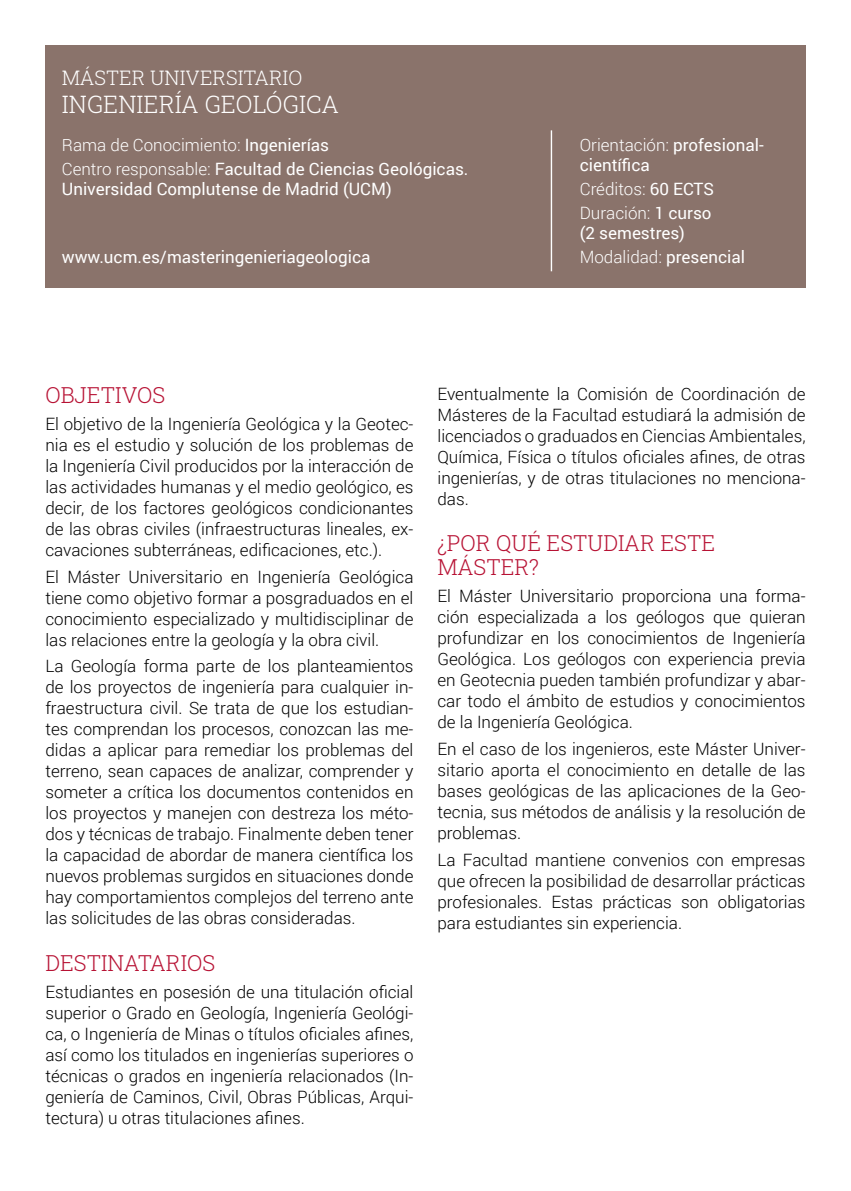
<style>
.page{position:relative;width:851px;height:1191px;background:#fff}
.page>*{position:absolute;margin:0;border:0;box-sizing:border-box;transform-origin:0 0}
.t1{font:300 24px "Roboto Slab";color:#fff}
.t2{font:300 22px/24px "Roboto Slab";color:#b71234}
.t3{font:300 20px "Roboto Slab";color:#fff}
.t4{font:300 17px/21px "Roboto";color:#000;text-align:justify}
.t5{font:17px/24px "Roboto";color:#fff}
.t6{font:300 17px/24px "Roboto";color:#fff}
.s1{font-weight:300}
.s2{font-weight:400}
</style>
<div class="page">
<div style="left:45px;top:45px;width:760px;height:242px;background:#8a736b"></div>
<hr style="left:550px;top:130px;width:2px;height:141px;background:#fff">
<p class="t3" style="left:62px;top:64px;width:242px">MÁSTER UNIVERSITARIO</p>
<h1 class="t1" style="left:62px;top:87px;width:279px">INGENIERÍA GEOLÓGICA</h1>
<p class="t5" style="left:62px;top:132px;width:408px"><span class="s1">Rama de Conocimiento:</span> Ingenierías<br><span class="s1">Centro responsable:</span> Facultad de Ciencias Geológicas.</p>
<p class="t5" style="left:62px;top:176px;width:331px">Universidad Complutense de Madrid (UCM)</p>
<p class="t5" style="left:62px;top:245px;width:310px">www.ucm.es/masteringenieriageologica</p>
<p class="t5" style="left:579px;top:134px;width:185px;line-height:20px"><span class="s1">Orientación:</span> profesional&shy;científica</p>
<p class="t6" style="left:579px;top:176px;width:136px">Créditos: <span class="s2">60 ECTS<br></span>Duración: <span class="s2">1 curso</span></p>
<p class="t5" style="left:579px;top:220px;width:167px">(2 semestres)<br><span class="s1">Modalidad:</span> presencial</p>
<p class="t2" style="left:45px;top:383px;width:121px">OBJETIVOS</p>
<p class="t4" style="left:45px;top:413px;width:369px">El objetivo de la Ingeniería Geológica y la Geotec&shy;nia es el estudio y solución de los problemas de la Ingeniería Civil producidos por la interacción de las actividades humanas y el medio geológico, es decir, de los factores geológicos condicionantes de las obras civiles (infraestructuras lineales, ex&shy;cavaciones subterráneas, edificaciones, etc.).</p>
<p class="t4" style="left:45px;top:565px;width:369px">El Máster Universitario en Ingeniería Geológica tiene como objetivo formar a posgraduados en el conocimiento especializado y multidisciplinar de las relaciones entre la geología y la obra civil.</p>
<p class="t4" style="left:45px;top:655px;width:369px">La Geología forma parte de los planteamientos de los proyectos de ingeniería para cualquier in&shy;fraestructura civil. Se trata de que los estudian&shy;tes comprendan los procesos, conozcan las me&shy;didas a aplicar para remediar los problemas del terreno, sean capaces de analizar, comprender y someter a crítica los documentos contenidos en los proyectos y manejen con destreza los méto&shy;dos y técnicas de trabajo. Finalmente deben tener la capacidad de abordar de manera científica los nuevos problemas surgidos en situaciones donde hay comportamientos complejos del terreno ante las solicitudes de las obras consideradas.</p>
<p class="t2" style="left:45px;top:950px;width:171px">DESTINATARIOS</p>
<p class="t4" style="left:45px;top:980px;width:369px">Estudiantes en posesión de una titulación oficial superior o Grado en Geología, Ingeniería Geológi&shy;ca, o Ingeniería de Minas o títulos oficiales afines, así como los titulados en ingenierías superiores o técnicas o grados en ingeniería relacionados (In&shy;geniería de Caminos, Civil, Obras Públicas, Arqui&shy;tectura) u otras titulaciones afines.</p>
<p class="t4" style="left:437px;top:382px;width:369px">Eventualmente la Comisión de Coordinación de Másteres de la Facultad estudiará la admisión de licenciados o graduados en Ciencias Ambientales, Química, Física o títulos oficiales afines, de otras ingenierías, y de otras titulaciones no menciona&shy;das.</p>
<p class="t2" style="left:437px;top:531px;width:279px">¿POR QUÉ ESTUDIAR ESTE<br>MÁSTER?</p>
<p class="t4" style="left:437px;top:585px;width:369px">El Máster Universitario proporciona una forma&shy;ción especializada a los geólogos que quieran profundizar en los conocimientos de Ingeniería Geológica. Los geólogos con experiencia previa en Geotecnia pueden también profundizar y abar&shy;car todo el ámbito de estudios y conocimientos de la Ingeniería Geológica.</p>
<p class="t4" style="left:437px;top:737px;width:369px">En el caso de los ingenieros, este Máster Univer&shy;sitario aporta el conocimiento en detalle de las bases geológicas de las aplicaciones de la Geo&shy;tecnia, sus métodos de análisis y la resolución de problemas.</p>
<p class="t4" style="left:437px;top:848px;width:369px">La Facultad mantiene convenios con empresas que ofrecen la posibilidad de desarrollar prácticas profesionales. Estas prácticas son obligatorias para estudiantes sin experiencia.</p>
</div>
